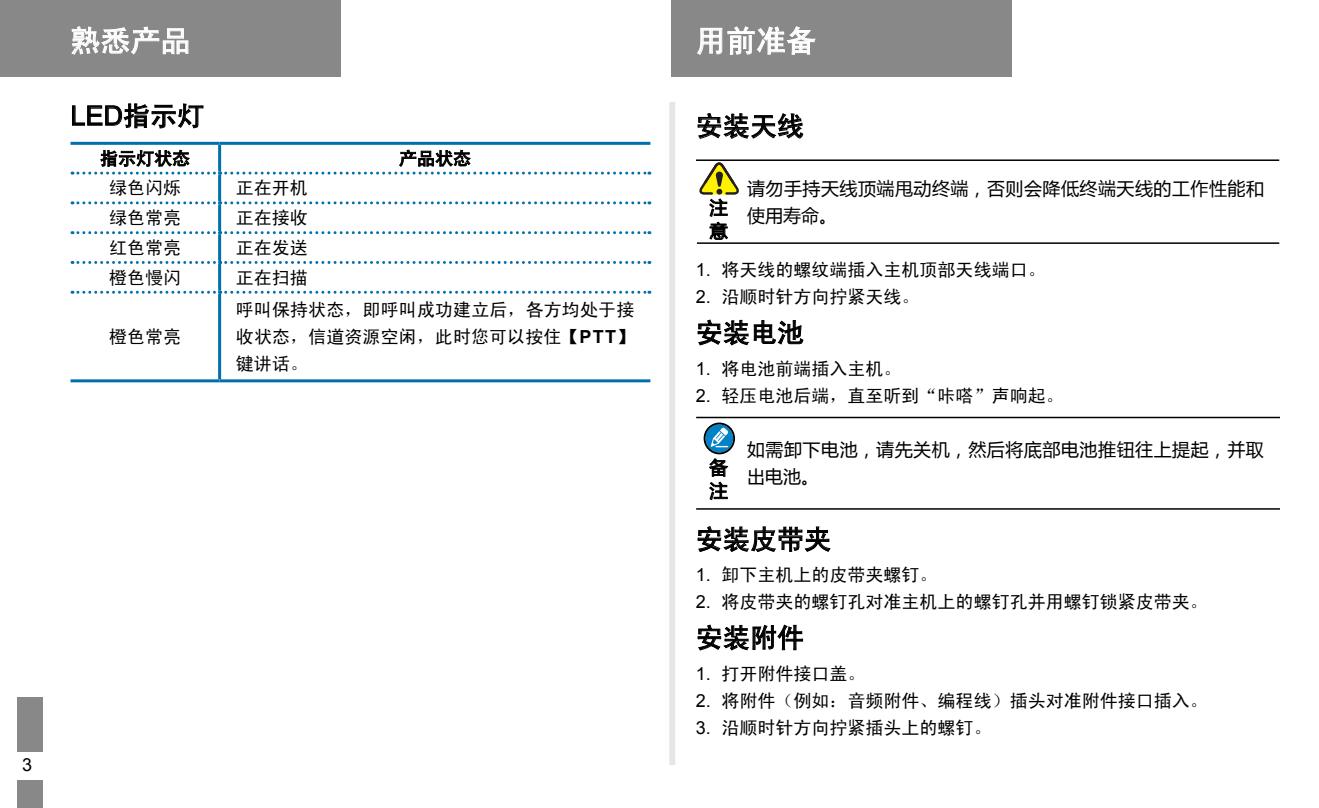
<style>
.page{position:relative;width:1319px;height:808px;background:#fff}
.page>*{position:absolute;margin:0;border:0;box-sizing:border-box;transform-origin:0 0}
.t1{font:30px "Sim Hei";color:#fff}
.t2{font:27px "Sim Hei";color:#000}
.t3{font:27px "Arial";color:#000}
.t4{font:18px/27px "Sim Hei";color:#000;text-align:justify}
.t5{font:18px/23.4px "Microsoft Ya Hei";letter-spacing:.025em;color:#000}
.t6{font:18px "Arial";color:#000}
.s1{font-family:"Sim Hei"}
.s2{font-family:"Arial";font-weight:700}
.s3{font-family:"Arial"}
</style>
<div class="page">
<div style="left:0;top:0;width:340px;height:77px;background:#888889"></div>
<div style="left:17px;top:697px;width:26px;height:111px;background:#888889"></div>
<div style="left:0;top:752px;width:68px;height:27px;background:#fff"></div>
<div style="left:669px;top:102px;width:6px;height:663px;background:#e6e6e6"></div>
<div style="left:671px;top:0;width:340px;height:77px;background:#888889"></div>
<svg style="left:699px;top:162px;width:40px;height:78px"></svg>
<hr style="left:696px;top:417px;width:583px;height:1px;background:#000">
<hr style="left:696px;top:508px;width:583px;height:2px;background:#000">
<hr style="left:696px;top:159px;width:582px;height:2px;background:#000">
<hr style="left:696px;top:242px;width:582px;height:2px;background:#000">
<svg style="left:709px;top:482px;width:18px;height:18px"></svg>
<svg style="left:703px;top:422px;width:32px;height:54px"></svg>
<svg style="left:72px;top:104px;width:131px;height:24px"></svg>
<hr style="left:70px;top:142px;width:149px;height:3px;background:#006fad">
<hr style="left:219px;top:142px;width:431px;height:3px;background:#006fad">
<hr style="left:218px;top:145px;width:3px;height:27px;background:#006fad">
<hr style="left:218px;top:175px;width:3px;height:26px;background:#006fad">
<hr style="left:218px;top:204px;width:3px;height:27px;background:#006fad">
<hr style="left:218px;top:234px;width:3px;height:27px;background:#006fad">
<hr style="left:218px;top:264px;width:3px;height:27px;background:#006fad">
<hr style="left:218px;top:294px;width:3px;height:85px;background:#006fad">
<hr style="left:70px;top:379px;width:149px;height:3px;background:#006fad">
<hr style="left:219px;top:379px;width:431px;height:3px;background:#006fad">
<svg style="left:226px;top:172px;width:423px;height:3px"></svg>
<svg style="left:72px;top:201px;width:148px;height:3px"></svg>
<svg style="left:226px;top:201px;width:423px;height:3px"></svg>
<svg style="left:72px;top:231px;width:148px;height:3px"></svg>
<svg style="left:226px;top:231px;width:423px;height:3px"></svg>
<svg style="left:72px;top:261px;width:148px;height:3px"></svg>
<svg style="left:226px;top:261px;width:423px;height:3px"></svg>
<svg style="left:72px;top:291px;width:148px;height:3px"></svg>
<svg style="left:226px;top:291px;width:423px;height:3px"></svg>
<svg style="left:72px;top:150px;width:148px;height:25px"></svg>
<svg style="left:399px;top:150px;width:71px;height:16px"></svg>
<svg style="left:697px;top:27px;width:118px;height:28px"></svg>
<svg style="left:698px;top:113px;width:104px;height:26px"></svg>
<svg style="left:698px;top:320px;width:50px;height:25px"></svg>
<svg style="left:754px;top:320px;width:49px;height:24px"></svg>
<svg style="left:698px;top:526px;width:132px;height:26px"></svg>
<svg style="left:698px;top:625px;width:104px;height:25px"></svg>
<svg style="left:72px;top:27px;width:116px;height:27px"></svg>
<h1 class="t1" style="left:70px;top:26px;width:121px">熟悉产品</h1>
<h2 class="t3" style="left:70px;top:106px;width:135px">LED<span class="s1">指示灯</span></h2>
<p class="t4" style="left:100px;top:145px;width:91px">指示灯状态</p>
<p class="t4" style="left:399px;top:145px;width:73px">产品状态</p>
<p class="t4" style="left:109px;top:174px;width:73px">绿色闪烁</p>
<p class="t4" style="left:236px;top:174px;width:73px">正在开机</p>
<p class="t4" style="left:109px;top:204px;width:73px">绿色常亮</p>
<p class="t4" style="left:236px;top:204px;width:73px">正在接收</p>
<p class="t4" style="left:109px;top:234px;width:73px">红色常亮</p>
<p class="t4" style="left:236px;top:234px;width:73px">正在发送</p>
<p class="t4" style="left:109px;top:264px;width:73px">橙色慢闪</p>
<p class="t4" style="left:236px;top:264px;width:73px">正在扫描</p>
<p class="t4" style="left:109px;top:323px;width:73px">橙色常亮</p>
<p class="t4" style="left:236px;top:296px;width:400px">呼叫保持状态，即呼叫成功建立后，各方均处于接收状态，信道资源空闲，此时您可以按住【<span class="s2">PTT</span>】键讲话。</p>
<p class="t6" style="left:22px;top:758px;width:12px">3</p>
<h1 class="t1" style="left:696px;top:26px;width:121px">用前准备</h1>
<h2 class="t2" style="left:696px;top:112px;width:109px">安装天线</h2>
<p class="t5" style="left:747px;top:174px;width:518px;line-height:27px">请勿手持天线顶端甩动终端，否则会降低终端天线的工作性能和使用寿命。</p>
<p class="t4" style="left:696px;top:256px;width:351px"><span class="s3">1.</span> 将天线的螺纹端插入主机顶部天线端口。</p>
<p class="t4" style="left:696px;top:283px;width:225px"><span class="s3">2.</span> 沿顺时针方向拧紧天线。</p>
<h2 class="t2" style="left:696px;top:319px;width:109px">安装电池</h2>
<p class="t4" style="left:696px;top:355px;width:207px"><span class="s3">1.</span> 将电池前端插入主机。</p>
<p class="t4" style="left:696px;top:382px;width:369px"><span class="s3">2.</span> 轻压电池后端，直至听到“咔嗒”声响起。</p>
<p class="t5" style="left:747px;top:435px;width:518px;line-height:27px">如需卸下电池，请先关机，然后将底部电池推钮往上提起，并取出电池。</p>
<p class="t5" style="left:709px;top:195px;width:28px">注意</p>
<p class="t5" style="left:709px;top:455px;width:28px">备注</p>
<h2 class="t2" style="left:696px;top:525px;width:136px">安装皮带夹</h2>
<p class="t4" style="left:696px;top:561px;width:243px"><span class="s3">1.</span> 卸下主机上的皮带夹螺钉。</p>
<p class="t4" style="left:696px;top:588px;width:513px"><span class="s3">2.</span> 将皮带夹的螺钉孔对准主机上的螺钉孔并用螺钉锁紧皮带夹。</p>
<h2 class="t2" style="left:696px;top:624px;width:109px">安装附件</h2>
<p class="t4" style="left:696px;top:660px;width:171px"><span class="s3">1.</span> 打开附件接口盖。</p>
<p class="t4" style="left:696px;top:687px;width:513px"><span class="s3">2.</span> 将附件（例如：音频附件、编程线）插头对准附件接口插入。</p>
<p class="t4" style="left:696px;top:714px;width:297px"><span class="s3">3.</span> 沿顺时针方向拧紧插头上的螺钉。</p>
</div>
